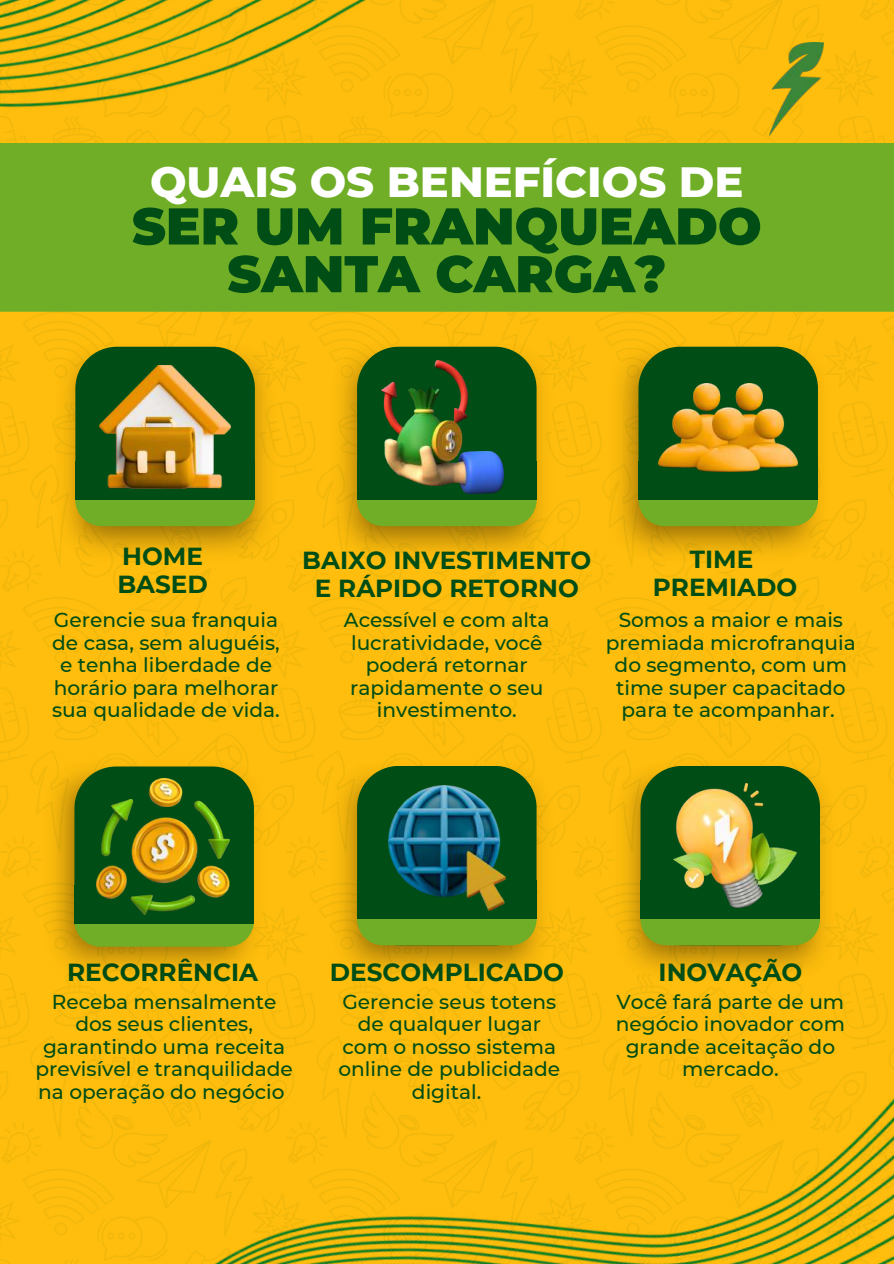
<style>
.page{position:relative;width:894px;height:1264px;background:#fff}
.page>*{position:absolute;margin:0;border:0;box-sizing:border-box;transform-origin:0 0}
.t1{font:900 51.6px/47.7px "Montserrat";color:#004d16;text-align:center}
.t2{font:800 43.2px "Montserrat";color:#fff}
.t3{font:700 24.6px/28.2px "Montserrat";color:#004d16;text-align:center}
.t4{font:500 20.1px/22.5px "Montserrat";color:#004d16;text-align:center}
</style>
<div class="page">
<img style="left:0;top:0;width:893px;height:1263px">
<img style="left:106px;top:879px;width:787px;height:384px">
<img style="left:0;top:0;width:743px;height:364px">
<img style="left:47px;top:333px;width:238px;height:237px">
<img style="left:606px;top:752px;width:237px;height:237px">
<img style="left:323px;top:752px;width:237px;height:237px">
<img style="left:323px;top:333px;width:237px;height:237px">
<img style="left:600px;top:333px;width:237px;height:237px">
<div style="left:0;top:143px;width:893px;height:169px;background:#6fae26"></div>
<svg style="left:640px;top:766px;width:179px;height:179px"></svg>
<svg style="left:357px;top:766px;width:179px;height:179px"></svg>
<svg style="left:357px;top:347px;width:179px;height:179px"></svg>
<svg style="left:638px;top:347px;width:179px;height:179px"></svg>
<div style="left:640px;top:893px;width:179px;height:52px;background:#6fae26;border-radius:26px"></div>
<div style="left:357px;top:893px;width:179px;height:52px;background:#6fae26;border-radius:26px"></div>
<div style="left:357px;top:474px;width:179px;height:52px;background:#6fae26;border-radius:26px"></div>
<div style="left:638px;top:474px;width:179px;height:52px;background:#6fae26;border-radius:26px"></div>
<div style="left:640px;top:880px;width:179px;height:39px;background:#004d16"></div>
<div style="left:357px;top:880px;width:179px;height:39px;background:#004d16"></div>
<div style="left:357px;top:461px;width:179px;height:39px;background:#004d16"></div>
<div style="left:638px;top:461px;width:179px;height:39px;background:#004d16"></div>
<img style="left:769px;top:42px;width:54px;height:94px">
<svg style="left:75px;top:347px;width:180px;height:179px"></svg>
<div style="left:75px;top:474px;width:180px;height:52px;background:#6fae26;border-radius:26px"></div>
<div style="left:76px;top:461px;width:179px;height:39px;background:#004d16"></div>
<img style="left:99px;top:366px;width:132px;height:122px">
<img style="left:673px;top:783px;width:123px;height:124px">
<img style="left:658px;top:384px;width:139px;height:87px">
<img style="left:35px;top:750px;width:238px;height:237px">
<svg style="left:74px;top:766px;width:180px;height:179px"></svg>
<div style="left:74px;top:894px;width:180px;height:52px;background:#6fae26;border-radius:26px"></div>
<div style="left:75px;top:885px;width:179px;height:38px;background:#004d16"></div>
<img style="left:381px;top:361px;width:122px;height:132px">
<img style="left:96px;top:778px;width:133px;height:136px">
<img style="left:388px;top:786px;width:117px;height:124px">
<h2 class="t2" style="left:150px;top:155px;width:595px">QUAIS OS BENEFÍCIOS DE</h2>
<h1 class="t1" style="left:132px;top:202px;width:631px">SER UM FRANQUEADO<br>SANTA CARGA?</h1>
<p class="t3" style="left:117px;top:542px;width:92px;text-align:left">HOME<br>BASED</p>
<p class="t3" style="left:302px;top:546px;width:290px">BAIXO INVESTIMENTO<br>E RÁPIDO RETORNO</p>
<p class="t3" style="left:652px;top:545px;width:146px">TIME<br>PREMIADO</p>
<p class="t4" style="left:52px;top:609px;width:229px">Gerencie sua franquia de casa, sem aluguéis, e tenha liberdade de horário para melhorar sua qualidade de vida.</p>
<p class="t4" style="left:344px;top:609px;width:207px">Acessível e com alta lucratividade, você poderá retornar rapidamente o seu investimento.</p>
<p class="t4" style="left:605px;top:609px;width:251px">Somos a maior e mais premiada microfranquia do segmento, com um time super capacitado para te acompanhar.</p>
<p class="t3" style="left:67px;top:957px;width:192px">RECORRÊNCIA</p>
<p class="t3" style="left:330px;top:957px;width:235px">DESCOMPLICADO</p>
<p class="t3" style="left:658px;top:957px;width:145px">INOVAÇÃO</p>
<p class="t4" style="left:338px;top:990px;width:223px">Gerencie seus totens de qualquer lugar com o nosso sistema online de publicidade digital.</p>
<p class="t4" style="left:35px;top:990px;width:259px">Receba mensalmente dos seus clientes, garantindo uma receita previsível e tranquilidade na operação do negócio</p>
<p class="t4" style="left:615px;top:990px;width:230px">Você fará parte de um negócio inovador com grande aceitação do mercado.</p>
</div>
